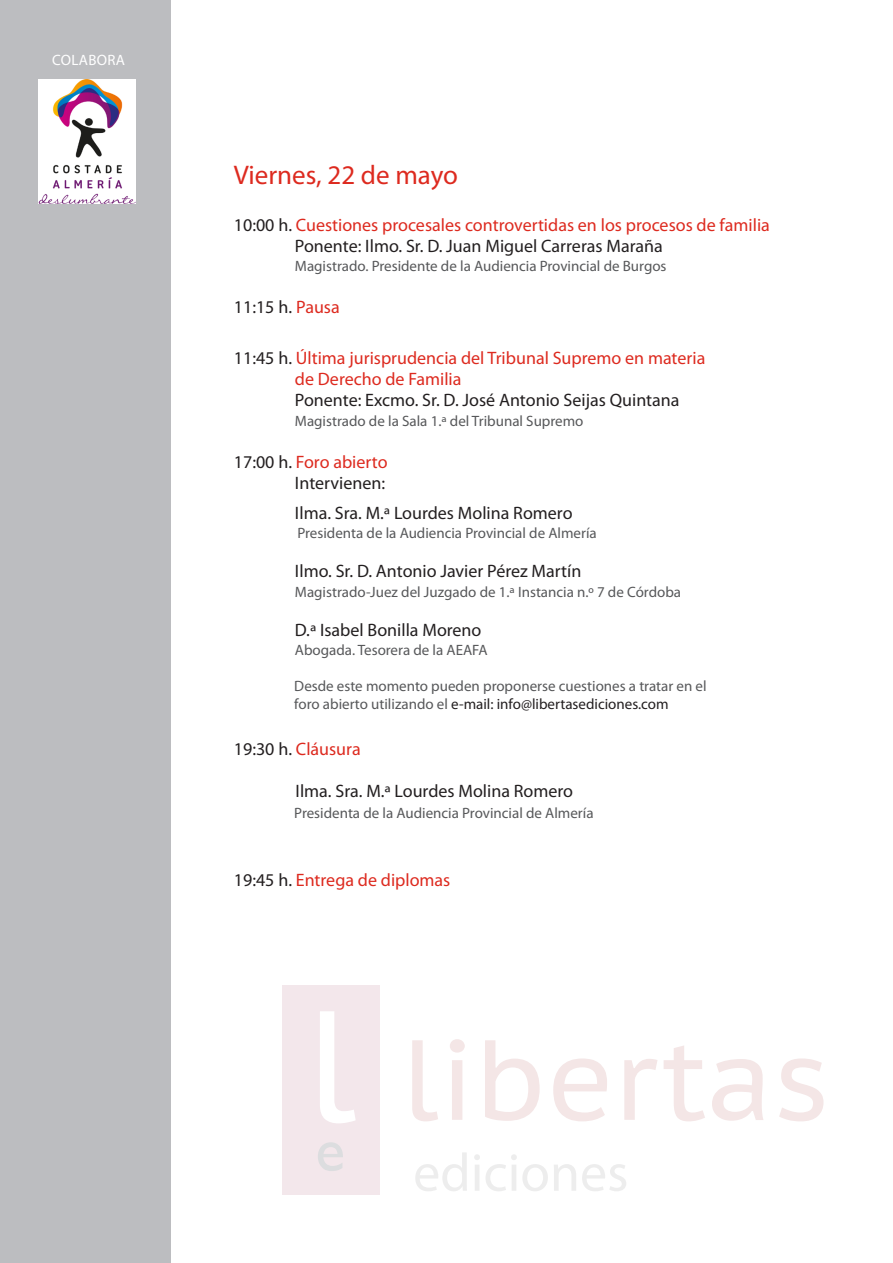
<style>
.page{position:relative;width:893px;height:1263px;background:#fff}
.page>*{position:absolute;margin:0;border:0;box-sizing:border-box;transform-origin:0 0}
.t1{font:27px "Myriad Pro";color:#dd2a1f}
.t2{font:18px "Myriad Pro";color:#231f20}
.t3{font:18px "Myriad Pro";color:#dd2a1f}
.t4{font:15px/18px "Myriad Pro";color:#57585a}
.t5{font:15px "Myriad Pro";letter-spacing:.02em;color:#fff}
.s1{color:#231f20}
.s2{color:#dd2a1f}
</style>
<div class="page">
<div style="left:0;top:0;width:170px;height:1263px;background:#bcbdc0"></div>
<div style="left:282px;top:985px;width:98px;height:209px;background:#f3e7eb"></div>
<svg style="left:412px;top:1039px;width:411px;height:82px"></svg>
<svg style="left:320px;top:1011px;width:36px;height:112px"></svg>
<svg style="left:318px;top:1142px;width:25px;height:29px"></svg>
<img style="left:38px;top:80px;width:97px;height:124px">
<p class="t5" style="left:52px;top:51px;width:74px">COLABORA</p>
<p class="t1" style="left:234px;top:158px;width:226px">Viernes, 22 de mayo</p>
<p class="t3" style="left:234px;top:214px;width:537px"><span class="s1">10:00 h.</span> Cuestiones procesales controvertidas en los procesos de familia</p>
<p class="t2" style="left:295px;top:235px;width:369px">Ponente: Ilmo. Sr. D. Juan Miguel Carreras Maraña</p>
<p class="t4" style="left:295px;top:257px;width:373px">Magistrado. Presidente de la Audiencia Provincial de Burgos</p>
<p class="t2" style="left:234px;top:296px;width:107px">11:15 h. <span class="s2">Pausa</span></p>
<p class="t3" style="left:234px;top:347px;width:473px"><span class="s1">11:45 h.</span> Última jurisprudencia del Tribunal Supremo en materia</p>
<p class="t3" style="left:295px;top:368px;width:168px">de Derecho de Familia</p>
<p class="t2" style="left:295px;top:389px;width:386px">Ponente: Excmo. Sr. D. José Antonio Seijas Quintana</p>
<p class="t4" style="left:295px;top:411px;width:290px">Magistrado de la Sala 1.ª del Tribunal Supremo</p>
<p class="t3" style="left:234px;top:451px;width:155px"><span class="s1">17:00 h.</span> Foro abierto</p>
<p class="t2" style="left:295px;top:472px;width:92px">Intervienen:</p>
<p class="t2" style="left:295px;top:501px;width:279px">Ilma. Sra. M.ª Lourdes Molina Romero</p>
<p class="t4" style="left:297px;top:524px;width:301px">Presidenta de la Audiencia Provincial de Almería</p>
<p class="t2" style="left:295px;top:560px;width:288px">Ilmo. Sr. D. Antonio Javier Pérez Martín</p>
<p class="t4" style="left:295px;top:582px;width:388px">Magistrado-Juez del Juzgado de 1.ª Instancia n.º 7 de Córdoba</p>
<p class="t2" style="left:295px;top:618px;width:188px">D.ª Isabel Bonilla Moreno</p>
<p class="t4" style="left:295px;top:641px;width:194px">Abogada. Tesorera de la AEAFA</p>
<p class="t4" style="left:294px;top:677px;width:414px">Desde este momento pueden proponerse cuestiones a tratar en el foro abierto utilizando el <span class="s1">e-mail: info@libertasediciones.com</span></p>
<p class="t3" style="left:234px;top:738px;width:128px"><span class="s1">19:30 h.</span> Cláusura</p>
<p class="t2" style="left:295px;top:780px;width:279px">Ilma. Sra. M.ª Lourdes Molina Romero</p>
<p class="t4" style="left:294px;top:804px;width:301px">Presidenta de la Audiencia Provincial de Almería</p>
<p class="t3" style="left:234px;top:868px;width:218px"><span class="s1">19:45 h.</span> Entrega de diplomas</p>
</div>
